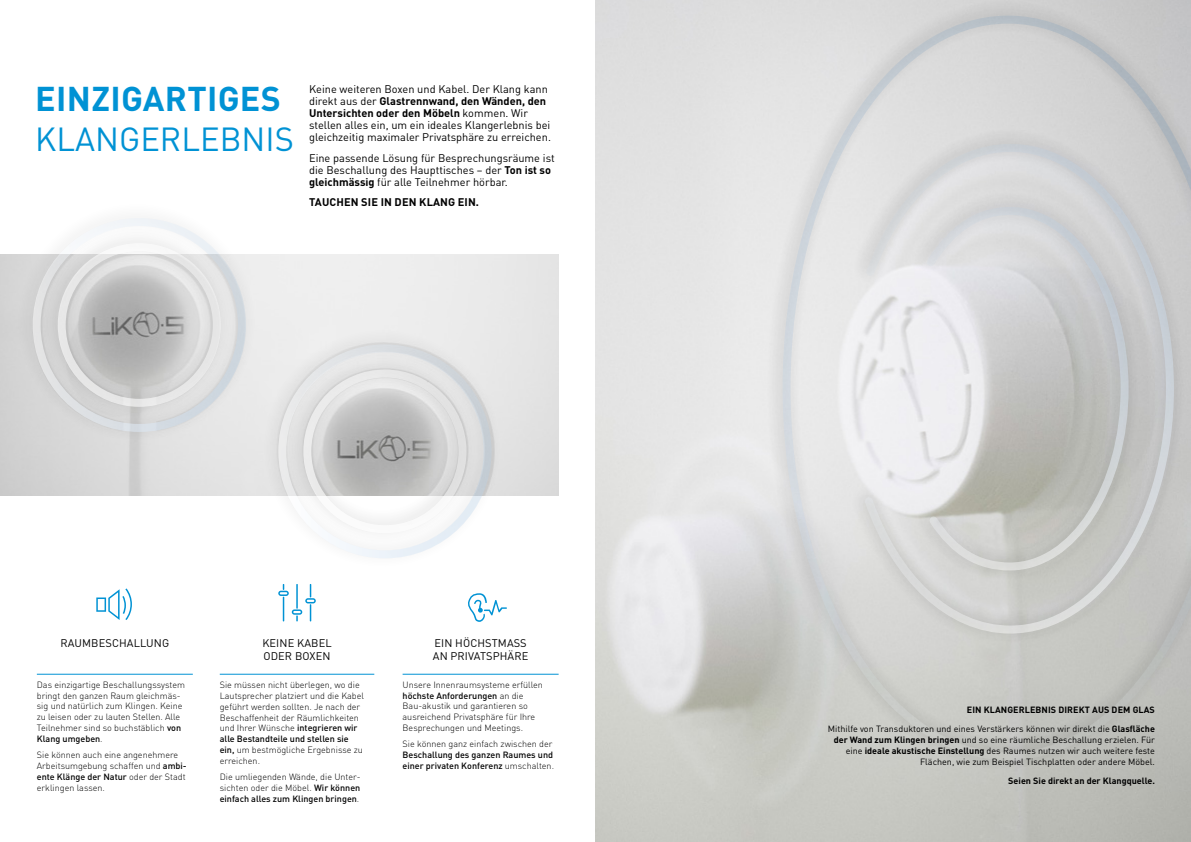
<style>
.page{position:relative;width:1191px;height:842px;background:#fff}
.page>*{position:absolute;margin:0;border:0;box-sizing:border-box;transform-origin:0 0}
.t1{font:700 34px "DIN Pro";letter-spacing:.01em;color:#0092d4}
.t2{font:33px "DIN Pro";color:#0092d4}
.t3{font:11px/12px "DIN Pro";color:#000}
.t4{font:700 11px "DIN Pro";letter-spacing:.01em;color:#000}
.t5{font:300 9px/10.8px "DIN Pro";color:#000}
.t6{font:9px/10.8px "DIN Pro";color:#000;text-align:right}
.t7{font:500 9px/10.8px "DIN Pro";color:#000}
.t8{font:700 9px "DIN Pro";color:#000}
.s1{font-weight:700}
.s2{font-weight:500}
.s3{font-weight:300}
</style>
<div class="page">
<hr style="left:402px;top:674px;width:156px;height:1px;background:#0092d4">
<hr style="left:220px;top:674px;width:154px;height:1px;background:#0092d4">
<hr style="left:37px;top:674px;width:156px;height:1px;background:#0092d4">
<svg style="left:96px;top:588px;width:36px;height:32px"></svg>
<svg style="left:278px;top:584px;width:38px;height:37px"></svg>
<svg style="left:468px;top:593px;width:39px;height:29px"></svg>
<div style="left:14px;top:199px;width:245px;height:246px;background:#000;opacity:.2"></div>
<div style="left:33px;top:218px;width:213px;height:214px;border:8px solid #fff;border-radius:50%"></div>
<div style="left:259px;top:326px;width:245px;height:246px;background:#000;opacity:.2"></div>
<div style="left:278px;top:344px;width:213px;height:214px;border:8px solid #fff;border-radius:50%"></div>
<div style="left:39px;top:224px;width:195px;height:195px;background:#000;opacity:.2"></div>
<div style="left:58px;top:243px;width:163px;height:164px;border:8px solid #fff;border-radius:50%"></div>
<div style="left:285px;top:351px;width:195px;height:195px;background:#000;opacity:.2"></div>
<div style="left:303px;top:369px;width:163px;height:164px;border:8px solid #fff;border-radius:50%"></div>
<div style="left:764px;top:0;width:427px;height:773px;background:#000;opacity:.2"></div>
<svg style="left:782px;top:16px;width:409px;height:744px;background:#d1d1d0"></svg>
<div style="left:847px;top:125px;width:340px;height:521px;background:#000;opacity:.2"></div>
<svg style="left:858px;top:140px;width:317px;height:497px;background:#d5d6d6"></svg>
<div style="left:909px;top:188px;width:232px;height:395px;background:#000;opacity:.2"></div>
<svg style="left:919px;top:203px;width:210px;height:371px;background:#cdcdcc"></svg>
<h1 class="t1" style="left:35px;top:76px;width:247px">EINZIGARTIGES</h1>
<h2 class="t2" style="left:35px;top:117px;width:260px">KLANGERLEBNIS</h2>
<p class="t3" style="left:309px;top:83px;width:243px">Keine weiteren Boxen und Kabel. Der Klang kann direkt aus der <span class="s1">Glastrennwand, den Wänden, den Untersichten oder den Möbeln</span> kommen. Wir stellen alles ein, um ein ideales Klangerlebnis bei gleichzeitig maximaler Privatsphäre zu erreichen.</p>
<p class="t3" style="left:309px;top:152px;width:247px">Eine passende Lösung für Besprechungsräume ist die Beschallung des Haupttisches – der <span class="s1">Ton ist so gleichmässig</span> für alle Teilnehmer hörbar.</p>
<p class="t4" style="left:309px;top:195px;width:171px">TAUCHEN SIE IN DEN KLANG EIN.</p>
<p class="t3" style="left:60px;top:636px;width:110px">RAUMBESCHALLUNG</p>
<p class="t5" style="left:37px;top:679px;width:150px">Das einzigartige Beschallungssystem bringt den ganzen Raum gleichmäs&shy;sig und natürlich zum Klingen. Keine zu leisen oder zu lauten Stellen. Alle Teilnehmer sind so buchstäblich <span class="s2">von Klang umgeben</span>.</p>
<p class="t5" style="left:37px;top:749px;width:151px">Sie können auch eine angenehmere<br>Arbeitsumgebung schaffen und <span class="s2">ambi&shy;ente Klänge der Natur</span> oder der Stadt erklingen lassen.</p>
<p class="t3" style="left:262px;top:636px;width:71px;line-height:13.2px">KEINE KABEL<br>ODER BOXEN</p>
<p class="t5" style="left:220px;top:679px;width:146px">Sie müssen nicht überlegen, wo die<br>Lautsprecher platziert und die Kabel geführt werden sollten. Je nach der<br>Beschaffenheit der Räumlichkeiten und Ihrer Wünsche <span class="s2">integrieren wir alle Bestandteile und stellen sie ein,</span> um bestmögliche Ergebnisse zu erreichen.</p>
<p class="t5" style="left:220px;top:771px;width:142px;text-align:justify">Die umliegenden Wände, die Unter&shy;sichten oder die Möbel. <span class="s2">Wir können einfach alles zum Klingen bringen</span>.</p>
<p class="t3" style="left:433px;top:636px;width:97px;line-height:13.2px">EIN HÖCHSTMASS<br>AN PRIVATSPHÄRE</p>
<p class="t5" style="left:402px;top:679px;width:142px">Unsere Innenraumsysteme erfüllen <span class="s2">höchste Anforderungen</span> an die<br>Bau-akustik und garantieren so ausreichend Privatsphäre für Ihre<br>Besprechungen und Meetings.</p>
<p class="t5" style="left:402px;top:738px;width:151px">Sie können ganz einfach zwischen der</p>
<p class="t7" style="left:402px;top:749px;width:153px">Beschallung des ganzen Raumes und einer privaten Konferenz <span class="s3">umschalten.</span></p>
<p class="t6" style="left:827px;top:700px;width:329px;line-height:19.3px"><span class="s1">EIN KLANGERLEBNIS DIREKT AUS DEM GLAS<br></span>Mithilfe von Transduktoren und eines Verstärkers können wir direkt die <span class="s1">Glasfläche</span></p>
<p class="t6" style="left:833px;top:734px;width:323px"><span class="s1">der Wand zum Klingen bringen</span> und so eine räumliche Beschallung erzielen. Für eine <span class="s1">ideale akustische Einstellung</span> des Raumes nutzen wir auch weitere feste<br>Flächen, wie zum Beispiel Tischplatten oder andere Möbel.</p>
<p class="t8" style="left:1008px;top:774px;width:148px">Seien Sie direkt an der Klangquelle.</p>
</div>
